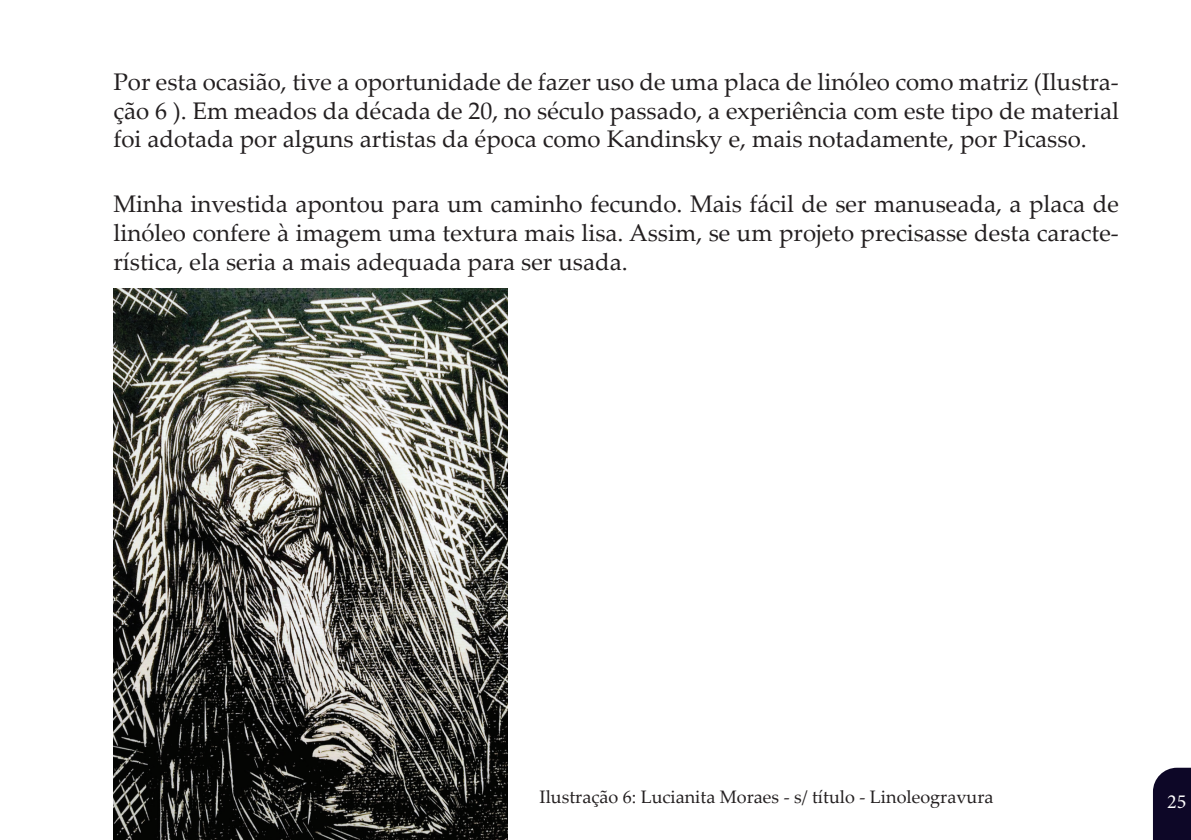
<style>
.page{position:relative;width:1191px;height:840px;background:#fff}
.page>*{position:absolute;margin:0;border:0;box-sizing:border-box;transform-origin:0 0}
.t1{font:24px/28.8px "Palatino Linotype";color:#231f20;text-align:justify}
.t2{font:20px "Minion Pro";color:#fff}
.t3{font:18px "Palatino Linotype";color:#231f20}
</style>
<div class="page">
<div style="left:1153px;top:767px;width:38px;height:72px;background:#0d0727"></div>
<img style="left:113px;top:288px;width:394px;height:551px">
<p class="t1" style="left:113px;top:66px;width:1007px">Por esta ocasião, tive a oportunidade de fazer uso de uma placa de linóleo como matriz (Ilustra&shy;ção 6 ). Em meados da década de 20, no século passado, a experiência com este tipo de material foi adotada por alguns artistas da época como Kandinsky e, mais notadamente, por Picasso.</p>
<p class="t1" style="left:113px;top:188px;width:1007px">Minha investida apontou para um caminho fecundo. Mais fácil de ser manuseada, a placa de linóleo confere à imagem uma textura mais lisa. Assim, se um projeto precisasse desta caracte&shy;rística, ela seria a mais adequada para ser usada.</p>
<p class="t3" style="left:539px;top:783px;width:455px">Ilustração 6: Lucianita Moraes - s/ título - Linoleogravura</p>
<p class="t2" style="left:1167px;top:787px;width:21px">25</p>
</div>
